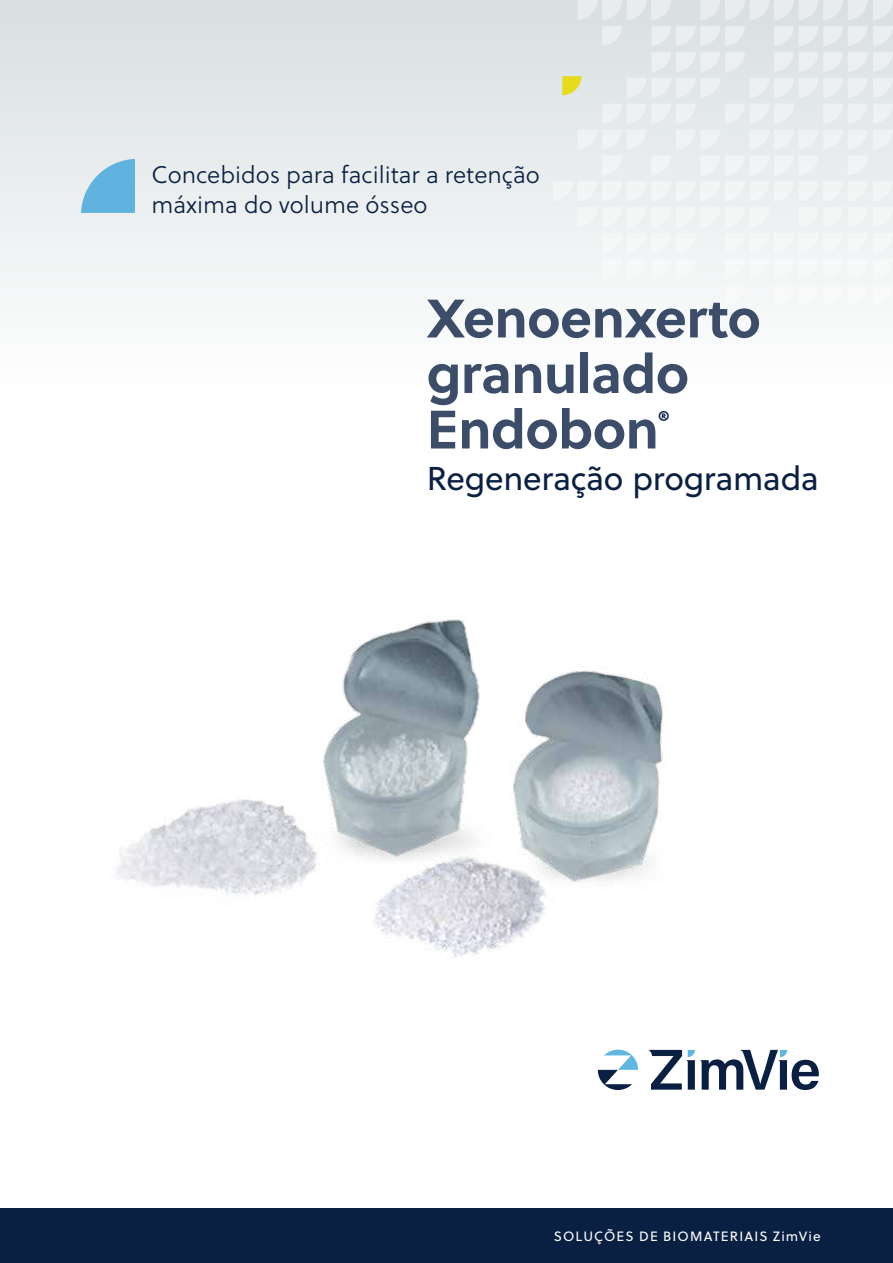
<style>
.page{position:relative;width:893px;height:1263px;background:#fff}
.page>*{position:absolute;margin:0;border:0;box-sizing:border-box;transform-origin:0 0}
.t1{font:700 54px/55.5px "Soleil";letter-spacing:-.01em;color:#3b4d69}
.t2{font:33px "Soleil";letter-spacing:-.01em;color:#0a2043}
.t3{font:24px/30px "Soleil Lt";color:#0a2043}
.t4{font:21px "Soleil Sb";color:#0a2043}
.t5{font:13.5px "Soleil";letter-spacing:.085em;color:#fff}
</style>
<div class="page">
<div style="left:0;top:0;width:893px;height:796px;background:linear-gradient(to bottom,#e2e7e9,#fff)"></div>
<div style="left:0;top:1209px;width:893px;height:54px;background:#0a2043"></div>
<svg style="left:81px;top:159px;width:54px;height:54px;background:#7fc0e1"></svg>
<svg style="left:598px;top:1050px;width:40px;height:40px"></svg>
<svg style="left:649px;top:1050px;width:170px;height:40px"></svg>
<svg style="left:562px;top:76px;width:20px;height:19px"></svg>
<div style="left:602px;top:233px;width:94px;height:20px;background:#f5f7f7"></div>
<svg style="left:627px;top:78px;width:93px;height:20px;background:#e8eced"></svg>
<div style="left:578px;top:207px;width:191px;height:20px;background:#f4f6f6"></div>
<svg style="left:651px;top:52px;width:94px;height:20px;background:#e6ebec"></svg>
<svg style="left:602px;top:26px;width:20px;height:20px"></svg>
<svg style="left:651px;top:26px;width:94px;height:20px;background:#e5e9ea"></svg>
<svg style="left:578px;top:0;width:93px;height:20px;background:#e3e8e9"></svg>
<svg style="left:602px;top:259px;width:94px;height:20px"></svg>
<svg style="left:725px;top:285px;width:20px;height:20px"></svg>
<div style="left:725px;top:233px;width:168px;height:20px;background:#f5f7f7"></div>
<svg style="left:749px;top:78px;width:144px;height:20px;background:#e8eced"></svg>
<div style="left:799px;top:207px;width:94px;height:20px;background:#f4f6f6"></div>
<svg style="left:774px;top:52px;width:119px;height:20px;background:#e6ebec"></svg>
<div style="left:553px;top:181px;width:340px;height:20px;background:#f2f5f5"></div>
<svg style="left:774px;top:26px;width:119px;height:20px;background:#e4e9ea"></svg>
<svg style="left:700px;top:0;width:193px;height:20px;background:#e2e7e9"></svg>
<svg style="left:578px;top:104px;width:315px;height:71px"></svg>
<svg style="left:725px;top:259px;width:168px;height:20px"></svg>
<svg style="left:774px;top:285px;width:119px;height:20px"></svg>
<img style="left:54px;top:590px;width:713px;height:369px">
<hr style="left:0;top:0;width:1px;height:476px;background:#f1f3f3">
<p class="t3" style="left:152px;top:160px;width:390px">Concebidos para facilitar a retenção máxima do volume ósseo</p>
<h1 class="t1" style="left:427px;top:288px;width:336px">Xenoenxerto granulado<br>Endobon</h1>
<p class="t4" style="left:658px;top:405px;width:14px">®</p>
<h2 class="t2" style="left:427px;top:458px;width:394px">Regeneração programada</h2>
<p class="t5" style="left:554px;top:1228px;width:268px">SOLUÇÕES DE BIOMATERIAIS ZimVie</p>
</div>
